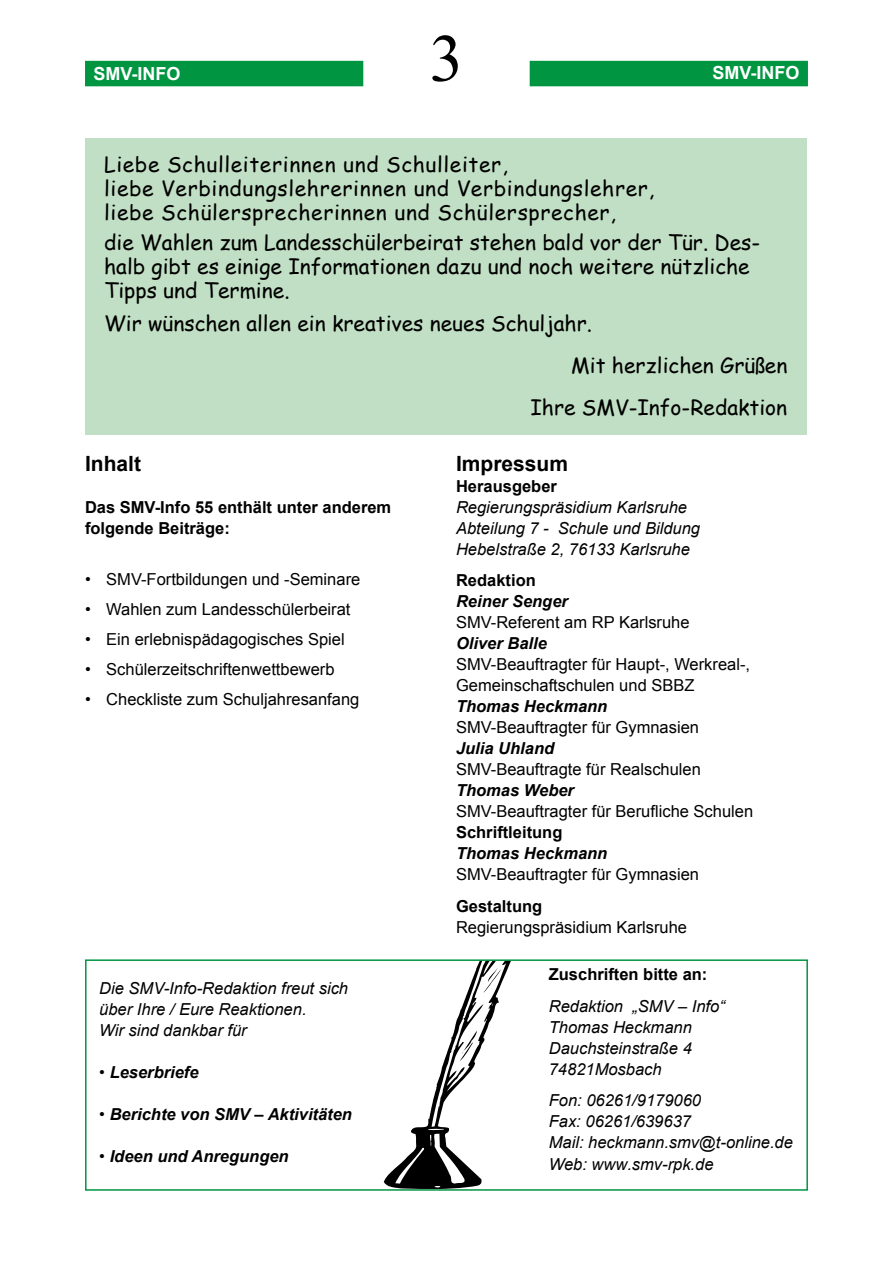
<style>
.page{position:relative;width:893px;height:1263px;background:#fff}
.page>*{position:absolute;margin:0;border:0;box-sizing:border-box;transform-origin:0 0}
.t1{font:67.5px "Times New Roman";color:#000}
.t2{font:21px/24px "Comic Sans MS";color:#000}
.t3{font:21px/24px "Comic Sans MS";letter-spacing:.03em;color:#000}
.t4{font:700 21px "Arial";color:#000}
.t5{font:700 18px "Arial";color:#fff}
.t6{font:16.5px/21px "Arial";color:#000}
.t7{font:italic 16.5px/21px "Arial";color:#000}
.t8{font:italic 700 16.5px "Arial";color:#000}
.t9{font:700 16.5px/21px "Arial";color:#000}
.s1{font-weight:400;font-style:normal}
</style>
<div class="page">
<div style="left:85px;top:61px;width:278px;height:25px;background:#009641"></div>
<div style="left:530px;top:61px;width:278px;height:25px;background:#009641"></div>
<div style="left:85px;top:138px;width:721px;height:296px;background:#c1dfc4"></div>
<svg style="left:384px;top:962px;width:127px;height:226px"></svg>
<div style="left:85px;top:959px;width:723px;height:232px;border:2px solid #009641"></div>
<p class="t5" style="left:94px;top:61px;width:89px">SMV-INFO</p>
<h1 class="t1" style="left:430px;top:13px;width:35px">3</h1>
<p class="t5" style="left:712px;top:61px;width:89px">SMV-INFO</p>
<p class="t3" style="left:104px;top:152px;width:552px">Liebe Schulleiterinnen und Schulleiter,<br>liebe Verbindungslehrerinnen und Verbindungslehrer, liebe Schülersprecherinnen und Schülersprecher,</p>
<p class="t2" style="left:104px;top:230px;width:658px">die Wahlen zum Landesschülerbeirat stehen bald vor der Tür. Des&shy;halb gibt es einige Informationen dazu und noch weitere nützliche<br>Tipps und Termine.</p>
<p class="t2" style="left:104px;top:311px;width:489px">Wir wünschen allen ein kreatives neues Schuljahr.</p>
<p class="t2" style="left:571px;top:353px;width:218px">Mit herzlichen Grüßen</p>
<p class="t2" style="left:530px;top:395px;width:258px">Ihre SMV-Info-Redaktion</p>
<p class="t4" style="left:85px;top:449px;width:58px">Inhalt</p>
<p class="t9" style="left:85px;top:497px;width:308px">Das SMV-Info 55 enthält unter anderem folgende Beiträge:</p>
<p class="t6" style="left:85px;top:568px;width:277px">• SMV-Fortbildungen und -Seminare</p>
<p class="t6" style="left:85px;top:598px;width:267px">• Wahlen zum Landesschülerbeirat</p>
<p class="t6" style="left:85px;top:628px;width:261px">• Ein erlebnispädagogisches Spiel</p>
<p class="t6" style="left:85px;top:658px;width:251px">• Schülerzeitschriftenwettbewerb</p>
<p class="t6" style="left:85px;top:688px;width:276px">• Checkliste zum Schuljahresanfang</p>
<p class="t7" style="left:99px;top:978px;width:250px">Die SMV-Info-Redaktion freut sich über Ihre / Eure Reaktionen.<br>Wir sind dankbar für</p>
<p class="t8" style="left:99px;top:1061px;width:101px"><span class="s1">•</span> Leserbriefe</p>
<p class="t8" style="left:99px;top:1103px;width:254px"><span class="s1">•</span> Berichte von SMV – Aktivitäten</p>
<p class="t8" style="left:99px;top:1145px;width:191px"><span class="s1">•</span> Ideen und Anregungen</p>
<p class="t4" style="left:456px;top:449px;width:114px">Impressum</p>
<p class="t9" style="left:456px;top:476px;width:102px">Herausgeber</p>
<p class="t7" style="left:456px;top:497px;width:245px">Regierungspräsidium Karlsruhe<br>Abteilung 7 - Schule und Bildung<br>Hebelstraße 2, 76133 Karlsruhe</p>
<p class="t9" style="left:456px;top:570px;width:81px">Redaktion</p>
<p class="t8" style="left:456px;top:591px;width:113px">Reiner Senger</p>
<p class="t6" style="left:456px;top:612px;width:235px">SMV-Referent am RP Karlsruhe</p>
<p class="t8" style="left:456px;top:633px;width:92px">Oliver Balle</p>
<p class="t6" style="left:456px;top:654px;width:296px">SMV-Beauftragter für Haupt-, Werkreal-,<br>Gemeinschaftschulen und SBBZ</p>
<p class="t8" style="left:456px;top:696px;width:153px">Thomas Heckmann</p>
<p class="t6" style="left:456px;top:717px;width:245px">SMV-Beauftragter für Gymnasien</p>
<p class="t8" style="left:456px;top:738px;width:100px">Julia Uhland</p>
<p class="t6" style="left:456px;top:759px;width:246px">SMV-Beauftragte für Realschulen</p>
<p class="t8" style="left:456px;top:780px;width:119px">Thomas Weber</p>
<p class="t6" style="left:456px;top:801px;width:299px">SMV-Beauftragter für Berufliche Schulen</p>
<p class="t9" style="left:456px;top:822px;width:108px">Schriftleitung</p>
<p class="t8" style="left:456px;top:843px;width:153px">Thomas Heckmann</p>
<p class="t6" style="left:456px;top:864px;width:245px">SMV-Beauftragter für Gymnasien</p>
<p class="t9" style="left:456px;top:896px;width:88px">Gestaltung</p>
<p class="t6" style="left:456px;top:917px;width:233px">Regierungspräsidium Karlsruhe</p>
<p class="t9" style="left:549px;top:965px;width:160px">Zuschriften bitte an:</p>
<p class="t7" style="left:549px;top:996px;width:178px">Redaktion „SMV – Info“<br>Thomas Heckmann<br>Dauchsteinstraße 4<br>74821Mosbach</p>
<p class="t7" style="left:549px;top:1090px;width:246px">Fon: 06261/9179060<br>Fax: 06261/639637<br>Mail: heckmann.smv@t-online.de<br>Web: www.smv-rpk.de</p>
</div>
